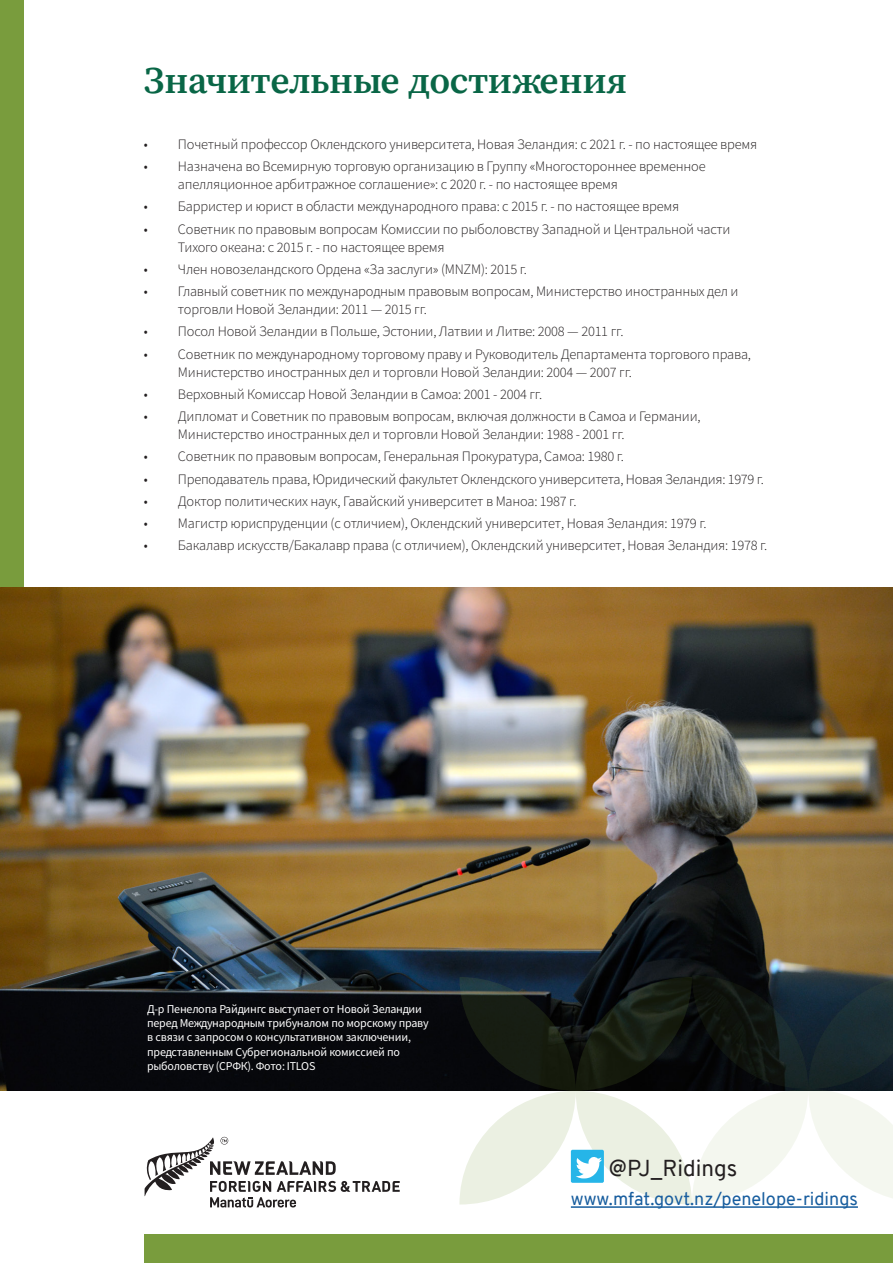
<style>
.page{position:relative;width:893px;height:1263px;background:#fff}
.page>*{position:absolute;margin:0;border:0;box-sizing:border-box;transform-origin:0 0}
.t1{font:37.5px "Source Serif Variable";color:#096646}
.t2{font:22.5px "Overpass";color:#231f20}
.t3{font:18px "Overpass";color:#175d9e}
.Paragraph_Style_3{font:14.4px/18px "Source Sans Variable";letter-spacing:-.01em;color:#231f20}
.t4{font:12px/14.4px "Source Sans Variable";color:#fff}
</style>
<div class="page">
<div style="left:0;top:0;width:23px;height:589px;background:#799c3d"></div>
<img style="left:0;top:587px;width:893px;height:504px">
<svg style="left:692px;top:975px;width:201px;height:228px"></svg>
<div style="left:145px;top:1235px;width:748px;height:28px;background:#799c3d"></div>
<svg style="left:145px;top:1137px;width:255px;height:70px"></svg>
<svg style="left:459px;top:977px;width:233px;height:227px"></svg>
<div style="left:571px;top:1150px;width:33px;height:33px;background:#26b5e8;border-radius:2px"></div>
<svg style="left:576px;top:1157px;width:26px;height:21px"></svg>
<hr style="left:571px;top:1206px;width:287px;height:2px;background:#175d9e">
<p class="t1" style="left:144px;top:55px;width:484px">Значительные достижения</p>
<p class="Paragraph_Style_3" style="left:144px;top:135px;width:615px">• Почетный профессор Оклендского университета, Новая Зеландия: с 2021 г. - по настоящее время</p>
<p class="Paragraph_Style_3" style="left:178px;top:157px;width:529px;text-indent:-34px">• Назначена во Всемирную торговую организацию в Группу «Многостороннее временное апелляционное арбитражное соглашение»: с 2020 г. - по настоящее время</p>
<p class="Paragraph_Style_3" style="left:144px;top:198px;width:537px">• Барристер и юрист в области международного права: с 2015 г. - по настоящее время</p>
<p class="Paragraph_Style_3" style="left:178px;top:220px;width:554px;text-indent:-34px">• Советник по правовым вопросам Комиссии по рыболовству Западной и Центральной части<br>Тихого океана: с 2015 г. - по настоящее время</p>
<p class="Paragraph_Style_3" style="left:144px;top:260px;width:384px">• Член новозеландского Ордена «За заслуги» (MNZM): 2015 г.</p>
<p class="Paragraph_Style_3" style="left:178px;top:282px;width:562px;text-indent:-34px">• Главный советник по международным правовым вопросам, Министерство иностранных дел и торговли Новой Зеландии: 2011 — 2015 гг.</p>
<p class="Paragraph_Style_3" style="left:144px;top:323px;width:481px">• Посол Новой Зеландии в Польше, Эстонии, Латвии и Литве: 2008 — 2011 гг.</p>
<p class="Paragraph_Style_3" style="left:178px;top:345px;width:574px;text-indent:-34px">• Советник по международному торговому праву и Руководитель Департамента торгового права,<br>Министерство иностранных дел и торговли Новой Зеландии: 2004 — 2007 гг.</p>
<p class="Paragraph_Style_3" style="left:144px;top:385px;width:400px">• Верховный Комиссар Новой Зеландии в Самоа: 2001 - 2004 гг.</p>
<p class="Paragraph_Style_3" style="left:178px;top:407px;width:524px;text-indent:-34px">• Дипломат и Советник по правовым вопросам, включая должности в Самоа и Германии,<br>Министерство иностранных дел и торговли Новой Зеландии: 1988 - 2001 гг.</p>
<p class="Paragraph_Style_3" style="left:144px;top:448px;width:481px">• Советник по правовым вопросам, Генеральная Прокуратура, Самоа: 1980 г.</p>
<p class="Paragraph_Style_3" style="left:144px;top:470px;width:621px">• Преподаватель права, Юридический факультет Оклендского университета, Новая Зеландия: 1979 г.</p>
<p class="Paragraph_Style_3" style="left:144px;top:492px;width:434px">• Доктор политических наук, Гавайский университет в Маноа: 1987 г.</p>
<p class="Paragraph_Style_3" style="left:144px;top:514px;width:564px">• Магистр юриспруденции (с отличием), Оклендский университет, Новая Зеландия: 1979 г.</p>
<p class="Paragraph_Style_3" style="left:144px;top:537px;width:625px">• Бакалавр искусств/Бакалавр права (с отличием), Оклендский университет, Новая Зеландия: 1978 г.</p>
<p class="t4" style="left:147px;top:1001px;width:283px">Д-р Пенелопа Райдингс выступает от Новой Зеландии перед Международным трибуналом по морскому праву в связи с запросом о консультативном заключении, представленным Субрегиональной комиссией по рыболовству (СРФК). Фото: ITLOS</p>
<p class="t2" style="left:609px;top:1152px;width:130px">@PJ_Ridings</p>
<p class="t3" style="left:571px;top:1185px;width:289px">www.mfat.govt.nz/penelope-ridings</p>
</div>
